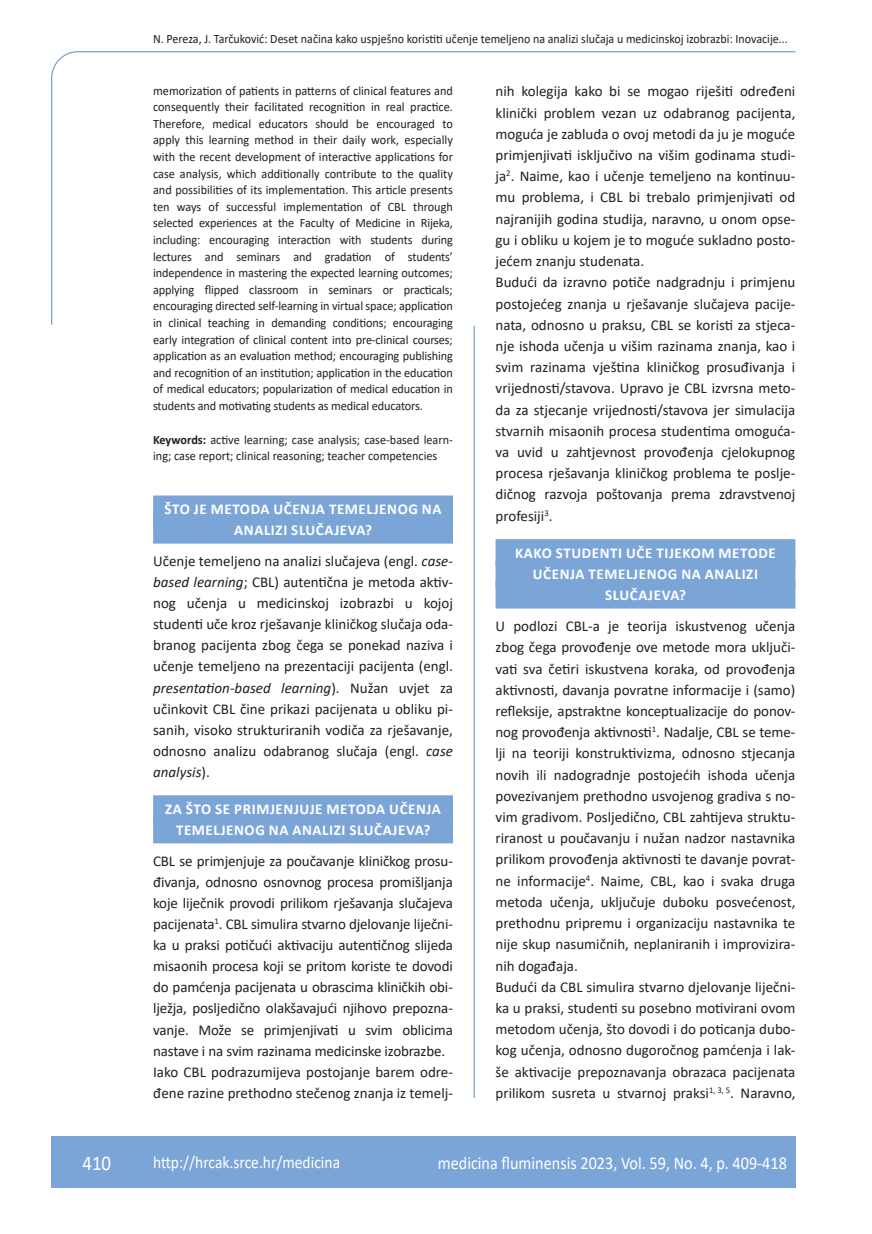
<style>
.page{position:relative;width:872px;height:1234px;background:#fff}
.page>*{position:absolute;margin:0;border:0;box-sizing:border-box;transform-origin:0 0}
.t1{font:21px "Calibri";color:#fff;scale:.9 1}
.t2{font:18px "Calibri";color:#fff;scale:.9 1}
.t3{font:17.25px "Calibri";color:#fff;scale:.9 1}
.osnovni_tekst{font:15px/21.1px "Calibri";color:#231f20;text-align:justify}
.naslov_ruler{font:700 15px "Calibri";letter-spacing:.04em;color:#fff}
.summary{font:12.75px/16.6px "Calibri";letter-spacing:-.01em;color:#231f20;text-align:justify;scale:.96 1}
.glava{font:12.75px "Calibri";color:#231f20;scale:.94 1}
.key_words{font:12.75px/16.6px "Calibri";color:#231f20;scale:.96 1}
.s1{font-weight:700}
.s2{font-style:italic}
</style>
<div class="page">
<svg style="left:51px;top:51px;width:745px;height:274px"></svg>
<hr style="left:473px;top:325px;width:2px;height:772px;background:#7ca5d7">
<div style="left:51px;top:1135px;width:744px;height:51px;background:#7ca5d7"></div>
<div style="left:153px;top:495px;width:300px;height:27px;background:#7ca5d7"></div>
<div style="left:153px;top:516px;width:300px;height:27px;background:#7ca5d7"></div>
<div style="left:153px;top:795px;width:300px;height:27px;background:#7ca5d7"></div>
<div style="left:153px;top:816px;width:300px;height:27px;background:#7ca5d7"></div>
<div style="left:495px;top:539px;width:300px;height:27px;background:#7ca5d7"></div>
<div style="left:495px;top:560px;width:300px;height:27px;background:#7ca5d7"></div>
<div style="left:495px;top:581px;width:300px;height:27px;background:#7ca5d7"></div>
<p class="glava" style="left:153px;top:29px;width:677px">N. Pereza, J. Tarčuković: Deset načina kako uspješno koristiti učenje temeljeno na analizi slučaja u medicinskoj izobrazbi: Inovacije...</p>
<p class="summary" style="left:153px;top:82px;width:314px">memorization of patients in patterns of clinical features and consequently their facilitated recognition in real practice.<br>Therefore, medical educators should be encouraged to apply this learning method in their daily work, especially with the recent development of interactive applications for case analysis, which additionally contribute to the quality and possibilities of its implementation. This article presents ten ways of successful implementation of CBL through selected experiences at the Faculty of Medicine in Rijeka, including: encouraging interaction with students during lectures and seminars and gradation of students’ independence in mastering the expected learning outcomes; applying flipped classroom in seminars or practicals; encouraging directed self-learning in virtual space; application in clinical teaching in demanding conditions; encouraging early integration of clinical content into pre-clinical courses; application as an evaluation method; encouraging publishing and recognition of an institution; application in the education of medical educators; popularization of medical education in students and motivating students as medical educators.</p>
<p class="key_words" style="left:153px;top:430px;width:314px"><span class="s1">Keywords:</span> active learning; case analysis; case-based learn&shy;ing; case report; clinical reasoning; teacher competencies</p>
<p class="naslov_ruler" style="left:165px;top:498px;width:278px">ŠTO JE METODA UČENJA TEMELJENOG NA</p>
<p class="naslov_ruler" style="left:234px;top:519px;width:139px">ANALIZI SLUČAJEVA?</p>
<p class="osnovni_tekst" style="left:153px;top:550px;width:301px">Učenje temeljeno na analizi slučajeva (engl. <span class="s2">case&shy;based learning</span>; CBL) autentična je metoda aktiv&shy;nog učenja u medicinskoj izobrazbi u kojoj studenti uče kroz rješavanje kliničkog slučaja oda&shy;branog pacijenta zbog čega se ponekad naziva i učenje temeljeno na prezentaciji pacijenta (engl. <span class="s2">presentation-based learning</span>). Nužan uvjet za učinkovit CBL čine prikazi pacijenata u obliku pi&shy;sanih, visoko strukturiranih vodiča za rješavanje, odnosno analizu odabranog slučaja (engl. <span class="s2">case analysis</span>).</p>
<p class="naslov_ruler" style="left:165px;top:798px;width:277px">ZA ŠTO SE PRIMJENJUJE METODA UČENJA</p>
<p class="naslov_ruler" style="left:176px;top:819px;width:256px">TEMELJENOG NA ANALIZI SLUČAJEVA?</p>
<p class="osnovni_tekst" style="left:153px;top:849px;width:301px">CBL se primjenjuje za poučavanje kliničkog prosu&shy;đivanja, odnosno osnovnog procesa promišljanja koje liječnik provodi prilikom rješavanja slučajeva pacijenata<sup>1</sup>. CBL simulira stvarno djelovanje liječni&shy;ka u praksi potičući aktivaciju autentičnog slijeda misaonih procesa koji se pritom koriste te dovodi do pamćenja pacijenata u obrascima kliničkih obi&shy;lježja, posljedično olakšavajući njihovo prepozna&shy;vanje. Može se primjenjivati u svim oblicima nastave i na svim razinama medicinske izobrazbe.</p>
<p class="osnovni_tekst" style="left:153px;top:1060px;width:301px">Iako CBL podrazumijeva postojanje barem odre&shy;đene razine prethodno stečenog znanja iz temelj-</p>
<p class="osnovni_tekst" style="left:495px;top:80px;width:301px">nih kolegija kako bi se mogao riješiti određeni klinički problem vezan uz odabranog pacijenta, moguća je zabluda o ovoj metodi da ju je moguće primjenjivati isključivo na višim godinama studi&shy;ja<sup>2</sup>. Naime, kao i učenje temeljeno na kontinuu&shy;mu problema, i CBL bi trebalo primjenjivati od najranijih godina studija, naravno, u onom opse&shy;gu i obliku u kojem je to moguće sukladno posto&shy;jećem znanju studenata.</p>
<p class="osnovni_tekst" style="left:495px;top:271px;width:301px">Budući da izravno potiče nadgradnju i primjenu postojećeg znanja u rješavanje slučajeva pacije&shy;nata, odnosno u praksu, CBL se koristi za stjeca&shy;nje ishoda učenja u višim razinama znanja, kao i svim razinama vještina kliničkog prosuđivanja i vrijednosti/stavova. Upravo je CBL izvrsna meto&shy;da za stjecanje vrijednosti/stavova jer simulacija stvarnih misaonih procesa studentima omoguća&shy;va uvid u zahtjevnost provođenja cjelokupnog procesa rješavanja kliničkog problema te poslje&shy;dičnog razvoja poštovanja prema zdravstvenoj profesiji<sup>3</sup>.</p>
<p class="naslov_ruler" style="left:515px;top:542px;width:262px">KAKO STUDENTI UČE TIJEKOM METODE</p>
<p class="naslov_ruler" style="left:533px;top:563px;width:227px">UČENJA TEMELJENOG NA ANALIZI</p>
<p class="naslov_ruler" style="left:605px;top:584px;width:82px">SLUČAJEVA?</p>
<p class="osnovni_tekst" style="left:495px;top:615px;width:301px">U podlozi CBL-a je teorija iskustvenog učenja zbog čega provođenje ove metode mora uključi&shy;vati sva četiri iskustvena koraka, od provođenja aktivnosti, davanja povratne informacije i (samo) refleksije, apstraktne konceptualizacije do ponov&shy;nog provođenja aktivnosti<sup>1</sup>. Nadalje, CBL se teme&shy;lji na teoriji konstruktivizma, odnosno stjecanja novih ili nadogradnje postojećih ishoda učenja povezivanjem prethodno usvojenog gradiva s no&shy;vim gradivom. Posljedično, CBL zahtijeva struktu&shy;riranost u poučavanju i nužan nadzor nastavnika prilikom provođenja aktivnosti te davanje povrat&shy;ne informacije<sup>4</sup>. Naime, CBL, kao i svaka druga metoda učenja, uključuje duboku posvećenost, prethodnu pripremu i organizaciju nastavnika te nije skup nasumičnih, neplaniranih i improvizira&shy;nih događaja.</p>
<p class="osnovni_tekst" style="left:495px;top:975px;width:301px">Budući da CBL simulira stvarno djelovanje liječni&shy;ka u praksi, studenti su posebno motivirani ovom metodom učenja, što dovodi i do poticanja dubo&shy;kog učenja, odnosno dugoročnog pamćenja i lak&shy;še aktivacije prepoznavanja obrazaca pacijenata prilikom susreta u stvarnoj praksi<sup>1,</sup> <sup>3,</sup> <sup>5</sup>. Naravno,</p>
<p class="t1" style="left:82px;top:1147px;width:33px">410</p>
<p class="t3" style="left:153px;top:1149px;width:209px">http://hrcak.srce.hr/medicina</p>
<p class="t2" style="left:438px;top:1149px;width:389px">medicina fluminensis 2023, Vol. 59, No. 4, p. 409-418</p>
</div>
